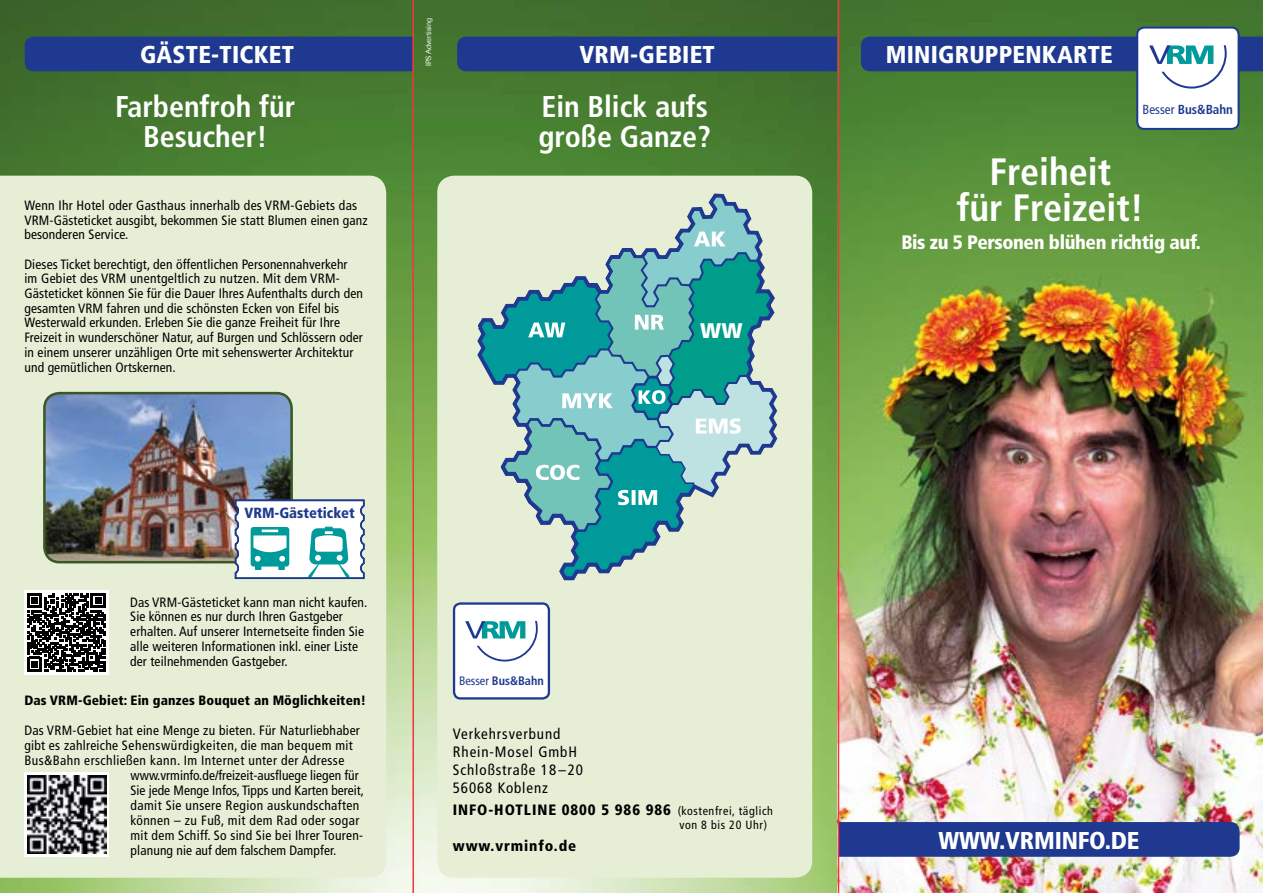
<style>
.page{position:relative;width:1263px;height:893px;background:#fff}
.page>*{position:absolute;margin:0;border:0;box-sizing:border-box;transform-origin:0 0}
.t1{font:700 condensed 38.1px/36.3px "Frutiger LT Com";color:#fff;text-align:center}
.t2{font:700 condensed 30px/29.8px "Frutiger LT Com";color:#fff}
.t3{font:900 condensed 24.3px "Frutiger LT Com";letter-spacing:.01em;color:#fff}
.t4{font:900 condensed 24.3px "Frutiger LT Com";letter-spacing:-.01em;color:#fff}
.t5{font:900 21.15px "Frutiger LT Com";color:#fff}
.t6{font:900 condensed 19.5px "Frutiger LT Com";letter-spacing:-.02em;color:#fff}
.t7{font:condensed 15px/18px "Frutiger LT Com";letter-spacing:.06em;color:#000}
.t8{font:900 condensed 15px "Frutiger LT Com";letter-spacing:.06em;color:#000}
.t9{font:900 condensed 14.7px "Frutiger LT Com";color:#1e398f}
.t10{font:condensed 13.5px/14.7px "Frutiger LT Com";letter-spacing:.01em;color:#000}
.t11{font:condensed 13.5px "Frutiger LT Com";letter-spacing:.03em;color:#000}
.t12{font:condensed 13.5px "Frutiger LT Com";letter-spacing:.04em;color:#000}
.t13{font:900 condensed 13.5px "Frutiger LT Com";letter-spacing:.01em;color:#000}
.t14{font:700 condensed 13.05px "Frutiger LT Com";color:#1e398f}
.t15{font:700 condensed 12.3px "Frutiger LT Com";color:#1e398f}
.t16{font:condensed 12px "Frutiger LT Com";letter-spacing:.05em;color:#000}
.t17{font:7.5px "Imago";color:#fff}
.s1{font-weight:400}
.s2{font-weight:400;font-size:12px}
</style>
<div class="page">
<img style="left:0;top:0;width:1263px;height:893px">
<div style="left:0;top:176px;width:386px;height:702px;background:#e6efd5"></div>
<div style="left:437px;top:176px;width:375px;height:702px;background:#e6efd5;border-radius:17px"></div>
<div style="left:25px;top:37px;width:387px;height:34px;background:#1e398f"></div>
<div style="left:454px;top:603px;width:95px;height:95px;background:#fff;border-radius:7px"></div>
<div style="left:453px;top:602px;width:97px;height:98px;border:2px solid #1e398f;border-radius:7px"></div>
<svg style="left:465px;top:621px;width:73px;height:40px"></svg>
<div style="left:1137px;top:28px;width:101px;height:101px;background:#fff;border-radius:7px"></div>
<div style="left:1136px;top:27px;width:103px;height:103px;border:2px solid #1e398f;border-radius:7px"></div>
<svg style="left:457px;top:37px;width:806px;height:52px;background:#40637b"></svg>
<div style="left:839px;top:822px;width:400px;height:35px;background:#1e398f"></div>
<svg style="left:416px;top:191px;width:362px;height:391px"></svg>
<svg style="left:444px;top:193px;width:333px;height:387px"></svg>
<svg style="left:478px;top:195px;width:299px;height:386px"></svg>
<svg style="left:24px;top:772px;width:85px;height:85px"></svg>
<img style="left:28px;top:775px;width:78px;height:79px">
<img style="left:44px;top:393px;width:248px;height:169px">
<div style="left:43px;top:392px;width:250px;height:171px;border:3px solid #3b5725;border-radius:15px"></div>
<svg style="left:233px;top:499px;width:133px;height:81px"></svg>
<div style="left:24px;top:590px;width:85px;height:85px;background:#fff"></div>
<svg style="left:27px;top:593px;width:79px;height:79px"></svg>
<hr style="left:838px;top:0;width:1px;height:893px;background:#f7323f">
<hr style="left:412px;top:0;width:2px;height:893px;background:#f7323f">
<h3 class="t3" style="left:140px;top:40px;width:155px">GÄSTE-TICKET</h3>
<h2 class="t2" style="left:115px;top:92px;width:182px;text-align:center">Farbenfroh für<br>Besucher!</h2>
<p class="t10" style="left:24px;top:198px;width:345px">Wenn Ihr Hotel oder Gasthaus innerhalb des VRM-Gebiets das<br>VRM-Gästeticket ausgibt, bekommen Sie statt Blumen einen ganz besonderen Service.</p>
<p class="t10" style="left:24px;top:257px;width:340px">Dieses Ticket berechtigt, den öffentlichen Personennahverkehr im Gebiet des VRM unentgeltlich zu nutzen. Mit dem VRM-Gästeticket können Sie für die Dauer Ihres Aufenthalts durch den gesamten VRM fahren und die schönsten Ecken von Eifel bis Westerwald erkunden. Erleben Sie die ganze Freiheit für Ihre Freizeit in wunderschöner Natur, auf Burgen und Schlössern oder in einem unserer unzähligen Orte mit sehenswerter Architektur und gemütlichen Ortskernen.</p>
<p class="t9" style="left:244px;top:504px;width:112px">VRM-Gästeticket</p>
<p class="t10" style="left:130px;top:595px;width:239px">Das VRM-Gästeticket kann man nicht kaufen.<br>Sie können es nur durch Ihren Gastgeber erhalten. Auf unserer Internetseite finden Sie alle weiteren Informationen inkl. einer Liste der teilnehmenden Gastgeber.</p>
<p class="t13" style="left:24px;top:692px;width:343px">Das VRM-Gebiet: Ein ganzes Bouquet an Möglichkeiten!</p>
<p class="t10" style="left:24px;top:723px;width:337px">Das VRM-Gebiet hat eine Menge zu bieten. Für Naturliebhaber</p>
<p class="t12" style="left:24px;top:737px;width:330px">gibt es zahlreiche Sehenswürdigkeiten, die man bequem mit</p>
<p class="t11" style="left:24px;top:752px;width:321px">Bus&amp;Bahn erschließen kann. Im Internet unter der Adresse</p>
<p class="t10" style="left:131px;top:768px;width:230px">www.vrminfo.de/freizeit-ausfluege liegen für</p>
<p class="t10" style="left:131px;top:783px;width:235px">Sie jede Menge Infos, Tipps und Karten bereit,</p>
<p class="t11" style="left:131px;top:797px;width:230px">damit Sie unsere Region auskundschaften</p>
<p class="t11" style="left:131px;top:812px;width:230px">können – zu Fuß, mit dem Rad oder sogar</p>
<p class="t10" style="left:131px;top:828px;width:234px">mit dem Schiff. So sind Sie bei Ihrer Touren-</p>
<p class="t10" style="left:131px;top:843px;width:207px">planung nie auf dem falschem Dampfer.</p>
<p class="t17" style="left:424px;top:66px;width:50px;rotate:-90deg">IPS Advertising</p>
<h3 class="t3" style="left:579px;top:40px;width:137px">VRM-GEBIET</h3>
<h2 class="t2" style="left:538px;top:92px;width:174px">Ein Blick aufs große Ganze?</h2>
<h3 class="t5" style="left:700px;top:317px;width:44px">WW</h3>
<p class="t15" style="left:459px;top:674px;width:86px"><span class="s1">Besser</span> Bus&amp;Bahn</p>
<p class="t7" style="left:453px;top:725px;width:132px">Verkehrsverbund<br>Rhein-Mosel GmbH<br>Schloßstraße 18–20<br>56068 Koblenz</p>
<p class="t8" style="left:453px;top:801px;width:322px">INFO-HOTLINE 0800 5 986 986 <span class="s2">(kostenfrei, täglich</span></p>
<p class="t16" style="left:679px;top:818px;width:89px">von 8 bis 20 Uhr)</p>
<p class="t8" style="left:453px;top:837px;width:125px">www.vrminfo.de</p>
<h3 class="t3" style="left:886px;top:40px;width:229px">MINIGRUPPENKARTE</h3>
<p class="t14" style="left:1142px;top:102px;width:92px"><span class="s1">Besser</span> Bus&amp;Bahn</p>
<h1 class="t1" style="left:957px;top:154px;width:189px">Freiheit<br>für Freizeit!</h1>
<h3 class="t6" style="left:901px;top:231px;width:301px">Bis zu 5 Personen blühen richtig auf.</h3>
<h3 class="t4" style="left:938px;top:825px;width:202px">WWW.VRMINFO.DE</h3>
</div>
